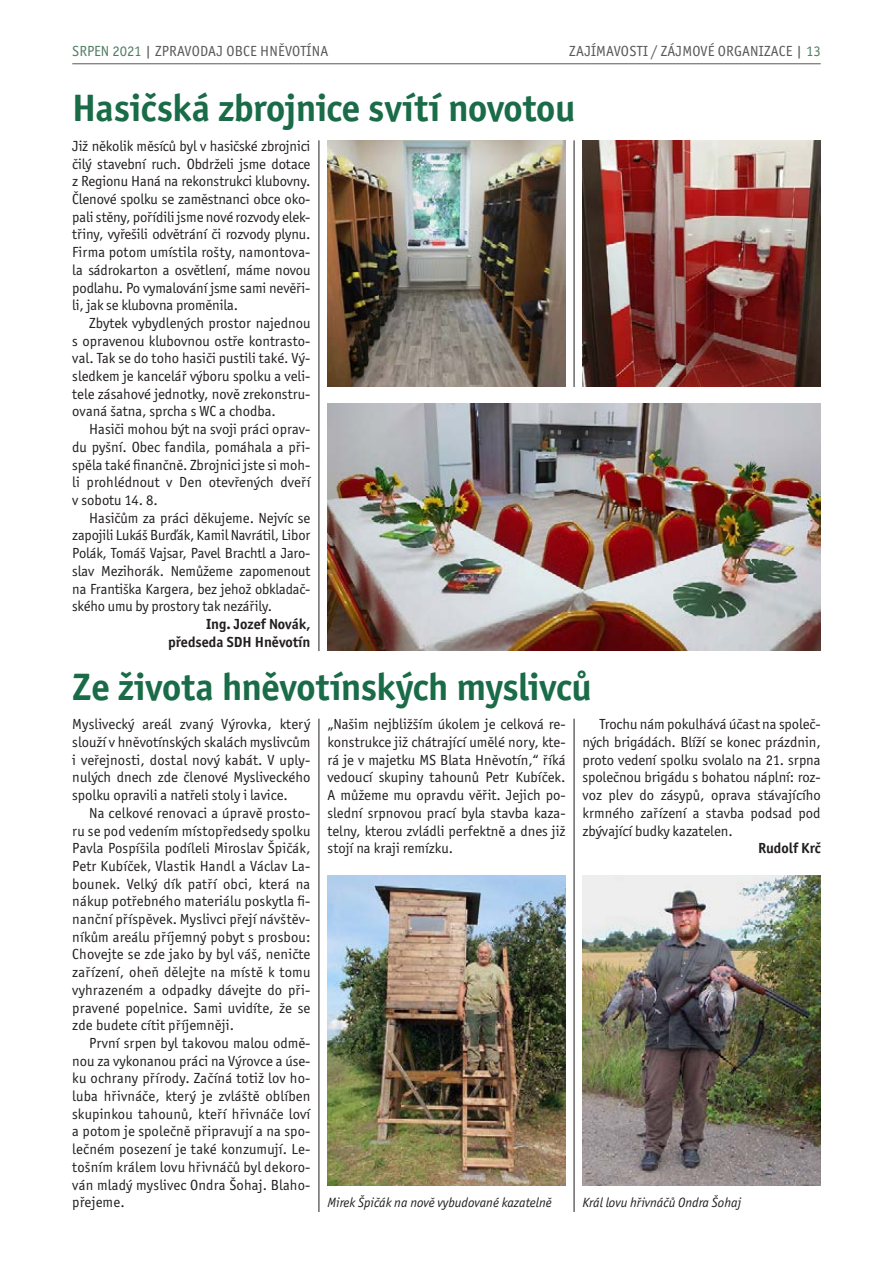
<style>
.page{position:relative;width:893px;height:1263px;background:#fff}
.page>*{position:absolute;margin:0;border:0;box-sizing:border-box;transform-origin:0 0}
.t1{font:700 38.25px "Officina Sans Itc TOT";letter-spacing:-.01em;color:#1a6b48}
.t2{font:14.7px/17.7px "Officina Sans Itc TOT";color:#231f20;text-align:justify}
.t3{font:14.7px "Officina Sans Itc TOT";letter-spacing:.015em;color:#57585a}
.t4{font:700 14.7px/17.7px "Officina Sans Itc TOT";color:#231f20;text-align:right}
.t5{font:italic 13.5px "Officina Sans Itc TOT";color:#231f20}
.s1{color:#4f7e62}
</style>
<div class="page">
<img style="left:583px;top:875px;width:238px;height:311px">
<img style="left:327px;top:875px;width:239px;height:311px">
<img style="left:583px;top:140px;width:238px;height:247px">
<img style="left:327px;top:404px;width:494px;height:247px">
<img style="left:327px;top:140px;width:239px;height:247px">
<hr style="left:72px;top:63px;width:749px;height:1px;background:#57585a">
<hr style="left:319px;top:140px;width:1px;height:511px;background:#231f20">
<hr style="left:319px;top:719px;width:1px;height:493px;background:#231f20">
<hr style="left:574px;top:140px;width:1px;height:247px;background:#231f20">
<hr style="left:574px;top:719px;width:1px;height:493px;background:#231f20">
<p class="t3" style="left:72px;top:43px;width:257px"><span class="s1">SRPEN 2021</span> | ZPRAVODAJ OBCE HNĚVOTÍNA</p>
<p class="t3" style="left:569px;top:43px;width:253px">ZAJÍMAVOSTI / ZÁJMOVÉ ORGANIZACE | <span class="s1">13</span></p>
<h1 class="t1" style="left:72px;top:84px;width:505px">Hasičská zbrojnice svítí novotou</h1>
<p class="t2" style="left:72px;top:137px;width:240px">Již několik měsíců byl v hasičské zbrojnici čilý stavební ruch. Obdrželi jsme dotace z Regionu Haná na rekonstrukci klubovny.<br>Členové spolku se zaměstnanci obce oko&shy;pali stěny, pořídili jsme nové rozvody elek&shy;třiny, vyřešili odvětrání či rozvody plynu.<br>Firma potom umístila rošty, namontova&shy;la sádrokarton a osvětlení, máme novou podlahu. Po vymalování jsme sami nevěři&shy;li, jak se klubovna proměnila.</p>
<p class="t2" style="left:72px;top:314px;width:240px;text-indent:17px">Zbytek vybydlených prostor najednou s opravenou klubovnou ostře kontrasto&shy;val. Tak se do toho hasiči pustili také. Vý&shy;sledkem je kancelář výboru spolku a veli&shy;tele zásahové jednotky, nově zrekonstru&shy;ovaná šatna, sprcha s WC a chodba.</p>
<p class="t2" style="left:72px;top:420px;width:240px;text-indent:17px">Hasiči mohou být na svoji práci oprav&shy;du pyšní. Obec fandila, pomáhala a při&shy;spěla také finančně. Zbrojnici jste si moh&shy;li prohlédnout v Den otevřených dveří v sobotu 14. 8.</p>
<p class="t2" style="left:72px;top:509px;width:240px;text-indent:17px">Hasičům za práci děkujeme. Nejvíc se zapojili Lukáš Burďák, Kamil Navrátil, Libor Polák, Tomáš Vajsar, Pavel Brachtl a Jaro&shy;slav Mezihorák. Nemůžeme zapomenout na Františka Kargera, bez jehož obkladač&shy;ského umu by prostory tak nezářily.</p>
<p class="t4" style="left:168px;top:615px;width:144px">Ing. Jozef Novák, předseda SDH Hněvotín</p>
<h1 class="t1" style="left:72px;top:663px;width:521px">Ze života hněvotínských myslivců</h1>
<p class="t2" style="left:327px;top:716px;width:240px">„Našim nejbližším úkolem je celková re&shy;konstrukce již chátrající umělé nory, kte&shy;rá je v majetku MS Blata Hněvotín,“ říká vedoucí skupiny tahounů Petr Kubíček.<br>A můžeme mu opravdu věřit. Jejich po&shy;slední srpnovou prací byla stavba kaza&shy;telny, kterou zvládli perfektně a dnes již stojí na kraji remízku.</p>
<p class="t2" style="left:583px;top:716px;width:240px;text-indent:17px">Trochu nám pokulhává účast na společ&shy;ných brigádách. Blíží se konec prázdnin, proto vedení spolku svolalo na 21. srpna společnou brigádu s bohatou náplní: roz&shy;voz plev do zásypů, oprava stávajícího krmného zařízení a stavba podsad pod zbývající budky kazatelen.</p>
<p class="t2" style="left:72px;top:716px;width:240px">Myslivecký areál zvaný Výrovka, který slouží v hněvotínských skalách myslivcům i veřejnosti, dostal nový kabát. V uply&shy;nulých dnech zde členové Mysliveckého spolku opravili a natřeli stoly i lavice.</p>
<p class="t2" style="left:72px;top:804px;width:240px;text-indent:17px">Na celkové renovaci a úpravě prosto&shy;ru se pod vedením místopředsedy spolku Pavla Pospíšila podíleli Miroslav Špičák, Petr Kubíček, Vlastik Handl a Václav La&shy;bounek. Velký dík patří obci, která na nákup potřebného materiálu poskytla fi&shy;nanční příspěvek. Myslivci přejí návštěv&shy;níkům areálu příjemný pobyt s prosbou:<br>Chovejte se zde jako by byl váš, neničte zařízení, oheň dělejte na místě k tomu vyhrazeném a odpadky dávejte do při&shy;pravené popelnice. Sami uvidíte, že se zde budete cítit příjemněji.</p>
<p class="t2" style="left:72px;top:1034px;width:240px;text-indent:17px">První srpen byl takovou malou odmě&shy;nou za vykonanou práci na Výrovce a úse&shy;ku ochrany přírody. Začíná totiž lov ho&shy;luba hřivnáče, který je zvláště oblíben skupinkou tahounů, kteří hřivnáče loví a potom je společně připravují a na spo&shy;lečném posezení je také konzumují. Le&shy;tošním králem lovu hřivnáčů byl dekoro&shy;ván mladý myslivec Ondra Šohaj. Blaho&shy;přejeme.</p>
<p class="t4" style="left:758px;top:839px;width:64px">Rudolf Krč</p>
<p class="t5" style="left:327px;top:1195px;width:226px">Mirek Špičák na nově vybudované kazatelně</p>
<p class="t5" style="left:583px;top:1195px;width:160px">Král lovu hřivnáčů Ondra Šohaj</p>
</div>
